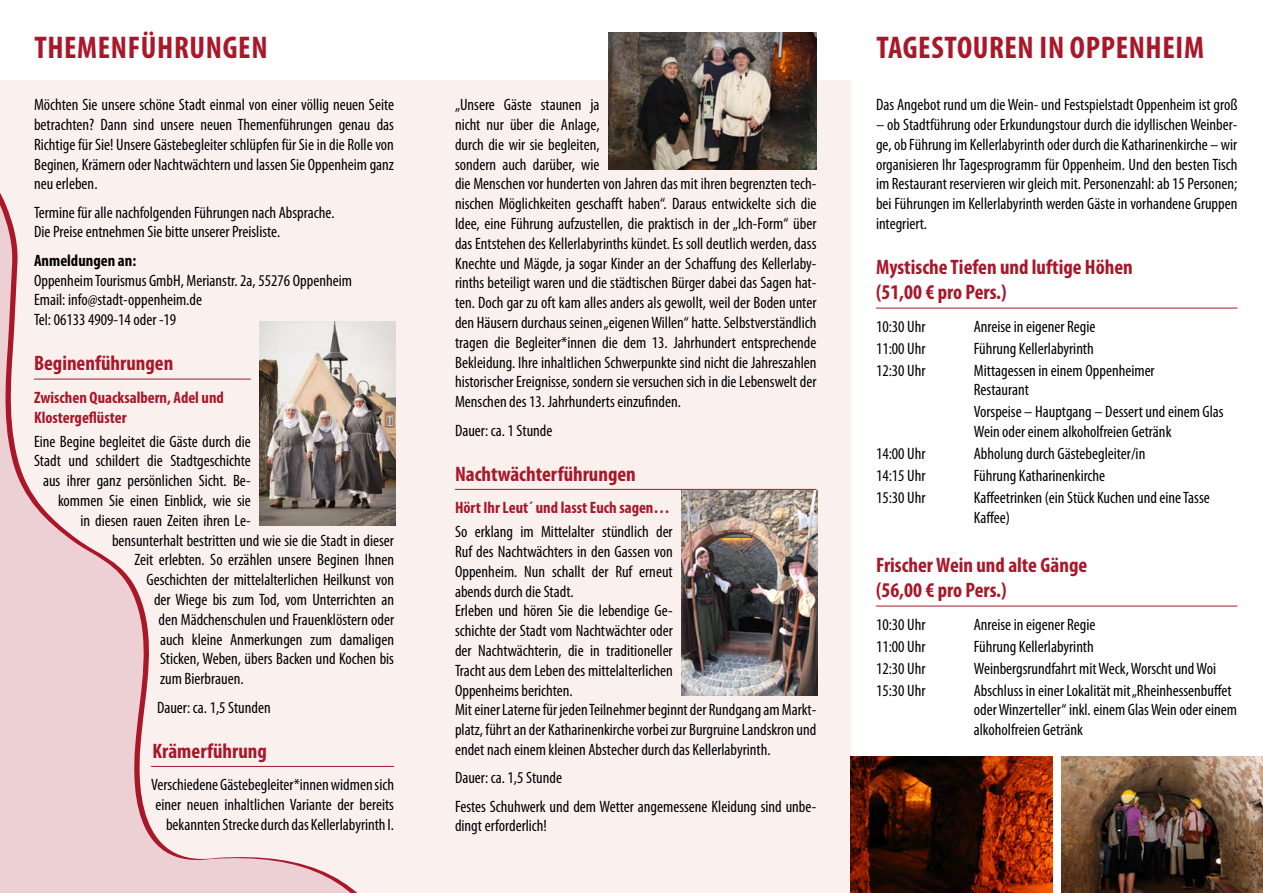
<style>
.page{position:relative;width:1263px;height:893px;background:#fff}
.page>*{position:absolute;margin:0;border:0;box-sizing:border-box;transform-origin:0 0}
.t1{font:700 condensed 31.5px "Myriad Pro";letter-spacing:.02em;color:#a91729}
.t2{font:700 condensed 21px/25.2px "Myriad Pro";color:#a91729}
.t3{font:condensed 16.5px/19.8px "Myriad Pro";color:#000}
.t4{font:700 condensed 16.5px/19.8px "Myriad Pro";color:#a91729}
.t5{font:700 condensed 16.5px "Myriad Pro";color:#000}
</style>
<div class="page">
<div style="left:0;top:81px;width:850px;height:812px;background:#faf1ef"></div>
<img style="left:608px;top:33px;width:208px;height:136px">
<svg style="left:0;top:80px;width:408px;height:813px"></svg>
<hr style="left:34px;top:379px;width:217px;height:1px;background:#a91729">
<hr style="left:151px;top:766px;width:243px;height:1px;background:#a91729">
<hr style="left:455px;top:489px;width:361px;height:1px;background:#a91729">
<hr style="left:876px;top:308px;width:361px;height:1px;background:#a91729">
<hr style="left:876px;top:606px;width:361px;height:1px;background:#a91729">
<img style="left:259px;top:321px;width:136px;height:204px">
<img style="left:1061px;top:757px;width:202px;height:136px">
<img style="left:681px;top:491px;width:136px;height:204px">
<img style="left:850px;top:757px;width:202px;height:136px">
<h1 class="t1" style="left:34px;top:27px;width:235px">THEMENFÜHRUNGEN</h1>
<p class="t3" style="left:34px;top:95px;width:362px;text-align:justify">Möchten Sie unsere schöne Stadt einmal von einer völlig neuen Seite betrachten? Dann sind unsere neuen Themenführungen genau das Richtige für Sie! Unsere Gästebegleiter schlüpfen für Sie in die Rolle von Beginen, Krämern oder Nachtwächtern und lassen Sie Oppenheim ganz neu erleben.</p>
<p class="t3" style="left:34px;top:202px;width:302px">Termine für alle nachfolgenden Führungen nach Absprache.<br>Die Preise entnehmen Sie bitte unserer Preisliste.</p>
<p class="t5" style="left:34px;top:250px;width:104px">Anmeldungen an:</p>
<p class="t3" style="left:34px;top:270px;width:319px">Oppenheim Tourismus GmbH, Merianstr. 2a, 55276 Oppenheim<br>Email: info@stadt-oppenheim.de<br>Tel: 06133 4909-14 oder -19</p>
<p class="t2" style="left:34px;top:350px;width:141px">Beginenführungen</p>
<p class="t4" style="left:34px;top:387px;width:191px">Zwischen Quacksalbern, Adel und<br>Klostergeflüster</p>
<p class="t3" style="left:34px;top:431px;width:218px">Eine Begine begleitet die Gäste durch die</p>
<p class="t3" style="left:34px;top:451px;width:218px">Stadt und schildert die Stadtgeschichte</p>
<p class="t3" style="left:43px;top:471px;width:209px">aus ihrer ganz persönlichen Sicht. Be-</p>
<p class="t3" style="left:58px;top:490px;width:194px">kommen Sie einen Einblick, wie sie</p>
<p class="t3" style="left:81px;top:510px;width:172px">in diesen rauen Zeiten ihren Le-</p>
<p class="t3" style="left:112px;top:530px;width:283px">bensunterhalt bestritten und wie sie die Stadt in dieser</p>
<p class="t3" style="left:135px;top:550px;width:261px">Zeit erlebten. So erzählen unsere Beginen Ihnen</p>
<p class="t3" style="left:147px;top:570px;width:249px">Geschichten der mittelalterlichen Heilkunst von</p>
<p class="t3" style="left:154px;top:589px;width:241px">der Wiege bis zum Tod, vom Unterrichten an</p>
<p class="t3" style="left:159px;top:609px;width:237px">den Mädchenschulen und Frauenklöstern oder</p>
<p class="t3" style="left:160px;top:629px;width:235px">auch kleine Anmerkungen zum damaligen</p>
<p class="t3" style="left:160px;top:649px;width:236px">Sticken, Weben, übers Backen und Kochen bis</p>
<p class="t3" style="left:160px;top:669px;width:85px">zum Bierbrauen.</p>
<p class="t3" style="left:157px;top:697px;width:115px">Dauer: ca. 1,5 Stunden</p>
<p class="t2" style="left:153px;top:737px;width:116px">Krämerführung</p>
<p class="t3" style="left:151px;top:774px;width:245px;text-align:right">Verschiedene Gästebegleiter*innen widmen sich einer neuen inhaltlichen Variante der bereits bekannten Strecke durch das Kellerlabyrinth I.</p>
<p class="t3" style="left:455px;top:95px;width:363px">„Unsere Gäste staunen ja<br>nicht nur über die Anlage,<br>durch die wir sie begleiten,<br>sondern auch darüber, wie<br>die Menschen vor hunderten von Jahren das mit ihren begrenzten tech&shy;nischen Möglichkeiten geschafft haben“. Daraus entwickelte sich die Idee, eine Führung aufzustellen, die praktisch in der „Ich-Form“ über das Entstehen des Kellerlabyrinths kündet. Es soll deutlich werden, dass Knechte und Mägde, ja sogar Kinder an der Schaffung des Kellerlaby&shy;rinths beteiligt waren und die städtischen Bürger dabei das Sagen hat&shy;ten. Doch gar zu oft kam alles anders als gewollt, weil der Boden unter den Häusern durchaus seinen „eigenen Willen“ hatte. Selbstverständlich tragen die Begleiter*innen die dem 13. Jahrhundert entsprechende Bekleidung. Ihre inhaltlichen Schwerpunkte sind nicht die Jahreszahlen historischer Ereignisse, sondern sie versuchen sich in die Lebenswelt der Menschen des 13. Jahrhunderts einzufinden.</p>
<p class="t3" style="left:455px;top:420px;width:99px">Dauer: ca. 1 Stunde</p>
<p class="t2" style="left:455px;top:460px;width:182px">Nachtwächterführungen</p>
<p class="t4" style="left:455px;top:497px;width:217px">Hört Ihr Leut´ und lasst Euch sagen…</p>
<p class="t3" style="left:455px;top:522px;width:363px">So erklang im Mittelalter stündlich der<br>Ruf des Nachtwächters in den Gassen von<br>Oppenheim. Nun schallt der Ruf erneut<br>abends durch die Stadt.<br>Erleben und hören Sie die lebendige Ge-<br>schichte der Stadt vom Nachtwächter oder<br>der Nachtwächterin, die in traditioneller<br>Tracht aus dem Leben des mittelalterlichen<br>Oppenheims berichten.<br>Mit einer Laterne für jeden Teilnehmer beginnt der Rundgang am Markt&shy;platz, führt an der Katharinenkirche vorbei zur Burgruine Landskron und endet nach einem kleinen Abstecher durch das Kellerlabyrinth.</p>
<p class="t3" style="left:455px;top:763px;width:363px;line-height:28.3px">Dauer: ca. 1,5 Stunde<br>Festes Schuhwerk und dem Wetter angemessene Kleidung sind unbe-</p>
<p class="t3" style="left:455px;top:816px;width:93px">dingt erforderlich!</p>
<h1 class="t1" style="left:876px;top:27px;width:329px">TAGESTOUREN IN OPPENHEIM</h1>
<p class="t3" style="left:876px;top:95px;width:363px">Das Angebot rund um die Wein- und Festspielstadt Oppenheim ist groß</p>
<p class="t3" style="left:876px;top:114px;width:363px;text-align:justify">– ob Stadtführung oder Erkundungstour durch die idyllischen Weinber&shy;ge, ob Führung im Kellerlabyrinth oder durch die Katharinenkirche – wir organisieren Ihr Tagesprogramm für Oppenheim. Und den besten Tisch im Restaurant reservieren wir gleich mit. Personenzahl: ab 15 Personen; bei Führungen im Kellerlabyrinth werden Gäste in vorhandene Gruppen integriert.</p>
<p class="t2" style="left:876px;top:254px;width:258px">Mystische Tiefen und luftige Höhen (51,00 € pro Pers.)</p>
<p class="t3" style="left:876px;top:316px;width:51px">10:30 Uhr</p>
<p class="t3" style="left:974px;top:316px;width:123px">Anreise in eigener Regie</p>
<p class="t3" style="left:876px;top:338px;width:51px">11:00 Uhr</p>
<p class="t3" style="left:974px;top:338px;width:121px">Führung Kellerlabyrinth</p>
<p class="t3" style="left:876px;top:360px;width:51px">12:30 Uhr</p>
<p class="t3" style="left:974px;top:360px;width:182px">Mittagessen in einem Oppenheimer<br>Restaurant</p>
<p class="t3" style="left:974px;top:402px;width:251px">Vorspeise – Hauptgang – Dessert und einem Glas<br>Wein oder einem alkoholfreien Getränk</p>
<p class="t3" style="left:876px;top:443px;width:51px">14:00 Uhr</p>
<p class="t3" style="left:974px;top:443px;width:173px">Abholung durch Gästebegleiter/in</p>
<p class="t3" style="left:876px;top:465px;width:51px">14:15 Uhr</p>
<p class="t3" style="left:974px;top:465px;width:133px">Führung Katharinenkirche</p>
<p class="t3" style="left:876px;top:487px;width:51px">15:30 Uhr</p>
<p class="t3" style="left:974px;top:487px;width:237px">Kaffeetrinken (ein Stück Kuchen und eine Tasse<br>Kaffee)</p>
<p class="t2" style="left:876px;top:552px;width:213px">Frischer Wein und alte Gänge (56,00 € pro Pers.)</p>
<p class="t3" style="left:876px;top:614px;width:51px">10:30 Uhr</p>
<p class="t3" style="left:974px;top:614px;width:123px">Anreise in eigener Regie</p>
<p class="t3" style="left:876px;top:636px;width:51px">11:00 Uhr</p>
<p class="t3" style="left:974px;top:636px;width:121px">Führung Kellerlabyrinth</p>
<p class="t3" style="left:876px;top:658px;width:51px">12:30 Uhr</p>
<p class="t3" style="left:974px;top:658px;width:244px">Weinbergsrundfahrt mit Weck, Worscht und Woi</p>
<p class="t3" style="left:876px;top:680px;width:51px">15:30 Uhr</p>
<p class="t3" style="left:974px;top:680px;width:265px">Abschluss in einer Lokalität mit „Rheinhessenbuffet oder Winzerteller“ inkl. einem Glas Wein oder einem alkoholfreien Getränk</p>
</div>
